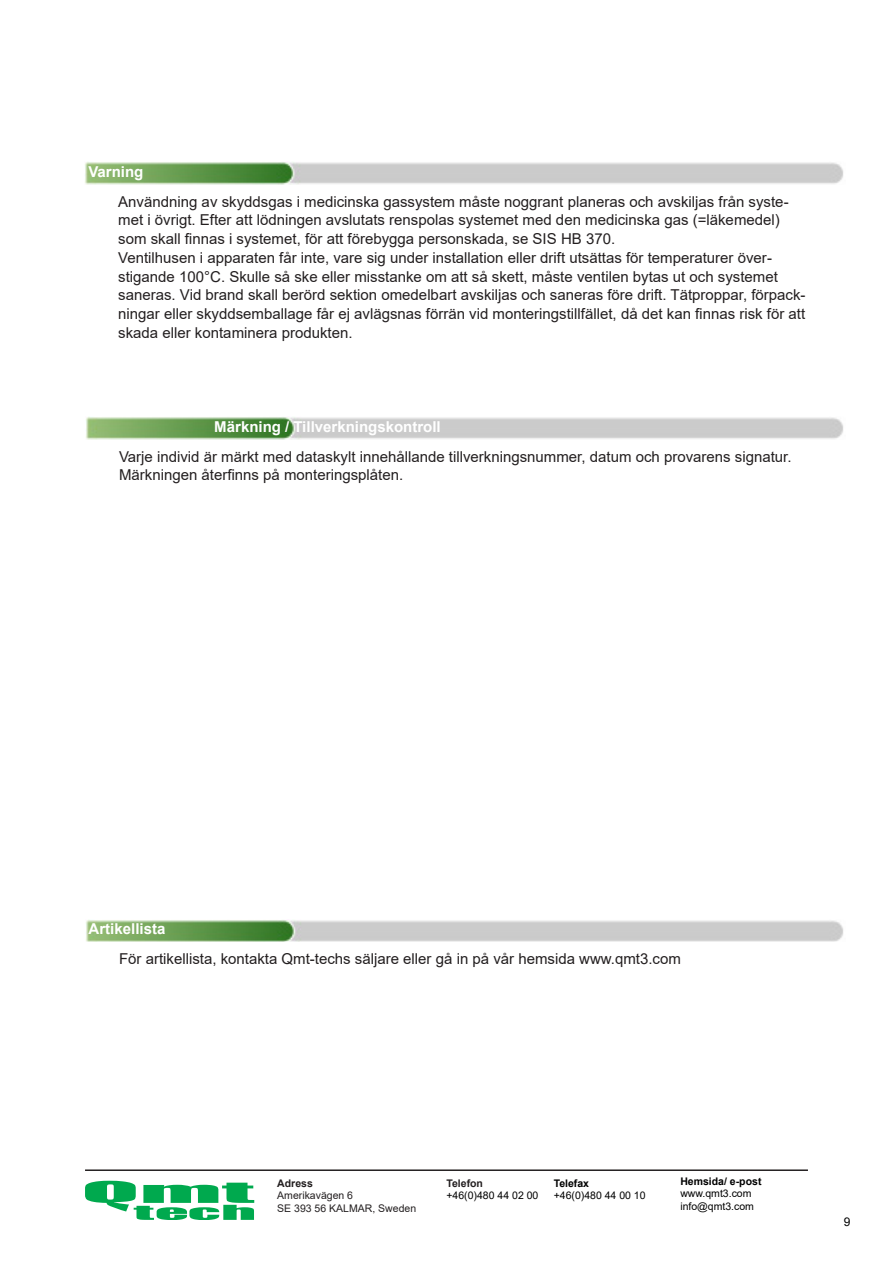
<style>
.page{position:relative;width:893px;height:1263px;background:#fff}
.page>*{position:absolute;margin:0;border:0;box-sizing:border-box;transform-origin:0 0}
.t1{font:15px/18.8px "Arial";color:#231f20}
.t2{font:700 15px "Arial";color:#fff}
.t3{font:12px "Arial";color:#000}
.t4{font:10.5px "Arial";color:#000}
.t5{font:10.5px "Arial";color:#231f20}
.t6{font:700 10.5px "Arial";color:#000}
.t7{font:700 10.5px "Arial";color:#231f20}
</style>
<div class="page">
<hr style="left:85px;top:1169px;width:723px;height:2px;background:#231f20">
<svg style="left:85px;top:1181px;width:169px;height:38px"></svg>
<img style="left:85px;top:417px;width:758px;height:22px">
<img style="left:85px;top:920px;width:758px;height:22px">
<img style="left:84px;top:162px;width:759px;height:22px">
<p class="t2" style="left:88px;top:161px;width:57px">Varning</p>
<p class="t1" style="left:118px;top:192px;width:672px">Användning av skyddsgas i medicinska gassystem måste noggrant planeras och avskiljas från syste&shy;met i övrigt. Efter att lödningen avslutats renspolas systemet med den medicinska gas (=läkemedel)</p>
<p class="t1" style="left:118px;top:229px;width:498px">som skall finnas i systemet, för att förebygga personskada, se SIS HB 370.</p>
<p class="t1" style="left:118px;top:248px;width:689px">Ventilhusen i apparaten får inte, vare sig under installation eller drift utsättas för temperaturer över&shy;stigande 100°C. Skulle så ske eller misstanke om att så skett, måste ventilen bytas ut och systemet saneras. Vid brand skall berörd sektion omedelbart avskiljas och saneras före drift. Tätproppar, förpack&shy;ningar eller skyddsemballage får ej avlägsnas förrän vid monteringstillfället, då det kan finnas risk för att skada eller kontaminera produkten.</p>
<p class="t2" style="left:214px;top:416px;width:228px">Märkning / Tillverkningskontroll</p>
<p class="t1" style="left:119px;top:447px;width:674px">Varje individ är märkt med dataskylt innehållande tillverkningsnummer, datum och provarens signatur.</p>
<p class="t1" style="left:119px;top:466px;width:286px">Märkningen återfinns på monteringsplåten.</p>
<p class="t2" style="left:89px;top:918px;width:78px">Artikellista</p>
<p class="t1" style="left:119px;top:949px;width:563px">För artikellista, kontakta Qmt-techs säljare eller gå in på vår hemsida www.qmt3.com</p>
<p class="t7" style="left:277px;top:1175px;width:37px">Adress</p>
<p class="t5" style="left:277px;top:1188px;width:77px">Amerikavägen 6</p>
<p class="t5" style="left:277px;top:1201px;width:140px">SE 393 56 KALMAR, Sweden</p>
<p class="t7" style="left:446px;top:1175px;width:38px">Telefon</p>
<p class="t4" style="left:446px;top:1188px;width:93px">+46(0)480 44 02 00</p>
<p class="t6" style="left:554px;top:1175px;width:37px">Telefax</p>
<p class="t4" style="left:554px;top:1188px;width:93px">+46(0)480 44 00 10</p>
<p class="t6" style="left:680px;top:1173px;width:83px">Hemsida/ e-post</p>
<p class="t4" style="left:680px;top:1186px;width:73px">www.qmt3.com</p>
<p class="t4" style="left:680px;top:1199px;width:75px">info@qmt3.com</p>
<p class="t3" style="left:844px;top:1214px;width:8px">9</p>
</div>
